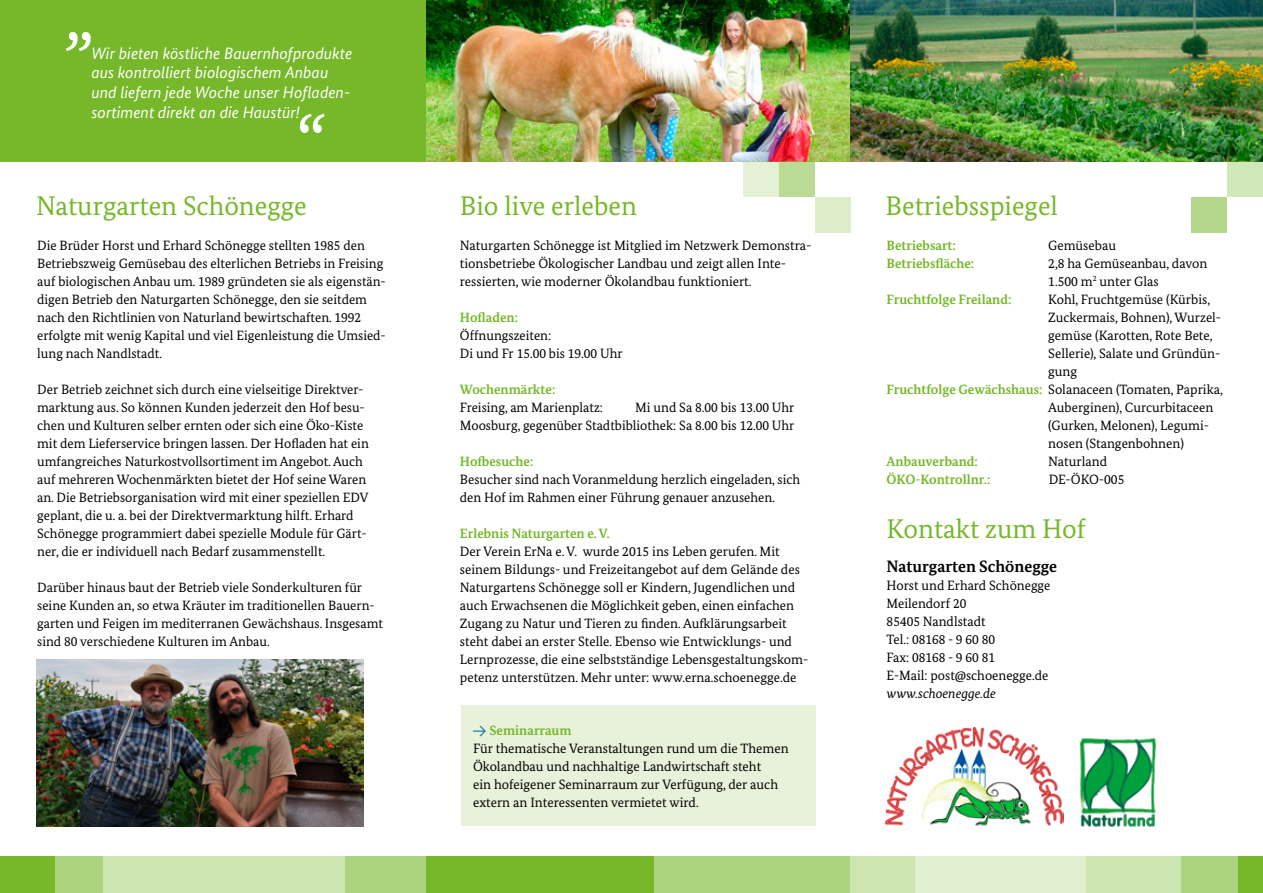
<style>
.page{position:relative;width:1263px;height:893px;background:#fff}
.page>*{position:absolute;margin:0;border:0;box-sizing:border-box;transform-origin:0 0}
.t1{font:27px "Bundes Serif";color:#76b82a}
.t2{font:italic 16.5px/19.8px "Bundes Sans";color:#fff}
.t3{font:700 16.5px "Bundes Serif";color:#000}
.t4{font:13.5px/18px "Bundes Serif";color:#000}
.t5{font:700 13.5px "Bundes Serif";color:#76b82a}
.t6{font:italic 13.5px "Bundes Serif";color:#000}
.s1{font-family:"The Mix Expert";color:#0075a0}
.s2{font-weight:700;color:#76b82a}
</style>
<div class="page">
<img style="left:425px;top:0;width:425px;height:162px">
<img style="left:850px;top:0;width:413px;height:162px">
<div style="left:0;top:0;width:425px;height:162px;background:#76b82a"></div>
<div style="left:0;top:856px;width:1263px;height:37px;background:#76b82a"></div>
<div style="left:461px;top:705px;width:354px;height:121px;background:#e8f1da"></div>
<div style="left:55px;top:856px;width:48px;height:37px;background:#acd47e"></div>
<svg style="left:103px;top:856px;width:322px;height:37px;background:#c4e0a4"></svg>
<svg style="left:1086px;top:856px;width:151px;height:37px;background:#c0de9e"></svg>
<svg style="left:655px;top:856px;width:431px;height:37px;background:#c5e1a5"></svg>
<div style="left:1191px;top:197px;width:36px;height:36px;background:#b2d788"></div>
<div style="left:1227px;top:161px;width:36px;height:36px;background:#d0e7b7"></div>
<div style="left:815px;top:197px;width:35px;height:36px;background:#ddedca"></div>
<div style="left:743px;top:161px;width:36px;height:36px;background:#e4f1d5"></div>
<div style="left:779px;top:161px;width:36px;height:36px;background:#badb94"></div>
<img style="left:36px;top:659px;width:328px;height:167px">
<svg style="left:66px;top:32px;width:25px;height:19px"></svg>
<svg style="left:300px;top:114px;width:25px;height:19px"></svg>
<img style="left:885px;top:728px;width:178px;height:98px">
<img style="left:1079px;top:738px;width:77px;height:89px">
<p class="t2" style="left:91px;top:43px;width:262px">Wir bieten köstliche Bauernhofprodukte aus kontrolliert biologischem Anbau und liefern jede Woche unser Hofladen&shy;sortiment direkt an die Haustür!</p>
<h1 class="t1" style="left:36px;top:190px;width:272px">Naturgarten Schönegge</h1>
<p class="t4" style="left:37px;top:236px;width:350px">Die Brüder Horst und Erhard Schönegge stellten 1985 den Betriebszweig Gemüsebau des elterlichen Betriebs in Freising auf biologischen Anbau um. 1989 gründeten sie als eigenstän&shy;digen Betrieb den Naturgarten Schönegge, den sie seitdem nach den Richtlinien von Naturland bewirtschaften. 1992 erfolgte mit wenig Kapital und viel Eigenleistung die Umsied&shy;lung nach Nandlstadt.</p>
<p class="t4" style="left:37px;top:380px;width:333px">Der Betrieb zeichnet sich durch eine vielseitige Direktver&shy;marktung aus. So können Kunden jederzeit den Hof besu&shy;chen und Kulturen selber ernten oder sich eine Öko-Kiste mit dem Lieferservice bringen lassen. Der Hofladen hat ein umfangreiches Naturkostvollsortiment im Angebot. Auch auf mehreren Wochenmärkten bietet der Hof seine Waren an. Die Betriebsorganisation wird mit einer speziellen EDV geplant, die u. a. bei der Direktvermarktung hilft. Erhard Schönegge programmiert dabei spezielle Module für Gärt&shy;ner, die er individuell nach Bedarf zusammenstellt.</p>
<p class="t4" style="left:37px;top:578px;width:347px">Darüber hinaus baut der Betrieb viele Sonderkulturen für seine Kunden an, so etwa Kräuter im traditionellen Bauern&shy;garten und Feigen im mediterranen Gewächshaus. Insgesamt sind 80 verschiedene Kulturen im Anbau.</p>
<h1 class="t1" style="left:460px;top:190px;width:179px">Bio live erleben</h1>
<h1 class="t1" style="left:885px;top:190px;width:174px">Betriebsspiegel</h1>
<p class="t4" style="left:460px;top:236px;width:353px">Naturgarten Schönegge ist Mitglied im Netzwerk Demonstra&shy;tionsbetriebe Ökologischer Landbau und zeigt allen Inte&shy;ressierten, wie moderner Ökolandbau funktioniert.</p>
<p class="t5" style="left:460px;top:309px;width:60px">Hofladen:</p>
<p class="t4" style="left:460px;top:326px;width:164px">Öffnungszeiten:<br>Di und Fr 15.00 bis 19.00 Uhr</p>
<p class="t5" style="left:460px;top:381px;width:97px">Wochenmärkte:</p>
<p class="t4" style="left:460px;top:398px;width:145px">Freising, am Marienplatz:</p>
<p class="t4" style="left:460px;top:398px;width:336px;text-align:right">Mi und Sa 8.00 bis 13.00 Uhr<br>Moosburg, gegenüber Stadtbibliothek: Sa 8.00 bis 12.00 Uhr</p>
<p class="t5" style="left:460px;top:453px;width:75px">Hofbesuche:</p>
<p class="t4" style="left:460px;top:470px;width:342px">Besucher sind nach Voranmeldung herzlich eingeladen, sich den Hof im Rahmen einer Führung genauer anzusehen.</p>
<p class="t5" style="left:460px;top:525px;width:151px">Erlebnis Naturgarten e. V.</p>
<p class="t4" style="left:460px;top:542px;width:350px">Der Verein ErNa e. V. wurde 2015 ins Leben gerufen. Mit seinem Bildungs- und Freizeitangebot auf dem Gelände des Naturgartens Schönegge soll er Kindern, Jugendlichen und auch Erwachsenen die Möglichkeit geben, einen einfachen Zugang zu Natur und Tieren zu finden. Aufklärungsarbeit steht dabei an erster Stelle. Ebenso wie Entwicklungs- und Lernprozesse, die eine selbstständige Lebensgestaltungskom&shy;petenz unterstützen. Mehr unter: www.erna.schoenegge.de</p>
<p class="t4" style="left:473px;top:722px;width:317px"><span class="s1">Y</span> <span class="s2">Seminarraum<br></span>Für thematische Veranstaltungen rund um die Themen Ökolandbau und nachhaltige Landwirtschaft steht<br>ein hofeigener Seminarraum zur Verfügung, der auch extern an Interessenten vermietet wird.</p>
<p class="t5" style="left:887px;top:237px;width:71px">Betriebsart:</p>
<p class="t4" style="left:1048px;top:236px;width:69px">Gemüsebau</p>
<p class="t5" style="left:887px;top:255px;width:89px">Betriebsfläche:</p>
<p class="t4" style="left:1048px;top:254px;width:161px">2,8 ha Gemüseanbau, davon<br>1.500 m<sup>2</sup> unter Glas</p>
<p class="t5" style="left:887px;top:291px;width:126px">Fruchtfolge Freiland:</p>
<p class="t4" style="left:1048px;top:290px;width:163px">Kohl, Fruchtgemüse (Kürbis,</p>
<p class="t4" style="left:1048px;top:308px;width:174px">Zuckermais, Bohnen), Wurzel-</p>
<p class="t4" style="left:1048px;top:326px;width:166px">gemüse (Karotten, Rote Bete,</p>
<p class="t4" style="left:1048px;top:344px;width:174px">Sellerie), Salate und Gründün-</p>
<p class="t4" style="left:1048px;top:362px;width:31px">gung</p>
<p class="t4" style="left:887px;top:380px;width:338px"><span class="s2">Fruchtfolge Gewächshaus:</span> Solanaceen (Tomaten, Paprika,</p>
<p class="t4" style="left:1048px;top:398px;width:167px">Auberginen), Curcurbitaceen</p>
<p class="t4" style="left:1048px;top:416px;width:162px">(Gurken, Melonen), Legumi-</p>
<p class="t4" style="left:1048px;top:434px;width:137px">nosen (Stangenbohnen)</p>
<p class="t5" style="left:887px;top:453px;width:93px">Anbauverband:</p>
<p class="t4" style="left:1048px;top:452px;width:60px">Naturland</p>
<p class="t5" style="left:887px;top:471px;width:105px">ÖKO-Kontrollnr.:</p>
<p class="t4" style="left:1049px;top:470px;width:77px">DE-ÖKO-005</p>
<h1 class="t1" style="left:887px;top:512px;width:201px">Kontakt zum Hof</h1>
<p class="t3" style="left:887px;top:556px;width:172px">Naturgarten Schönegge</p>
<p class="t4" style="left:887px;top:576px;width:165px">Horst und Erhard Schönegge<br>Meilendorf 20<br>85405 Nandlstadt<br>Tel.: 08168 - 9 60 80<br>Fax: 08168 - 9 60 81<br>E-Mail: post@schoenegge.de</p>
<p class="t6" style="left:887px;top:685px;width:111px">www.schoenegge.de</p>
</div>
